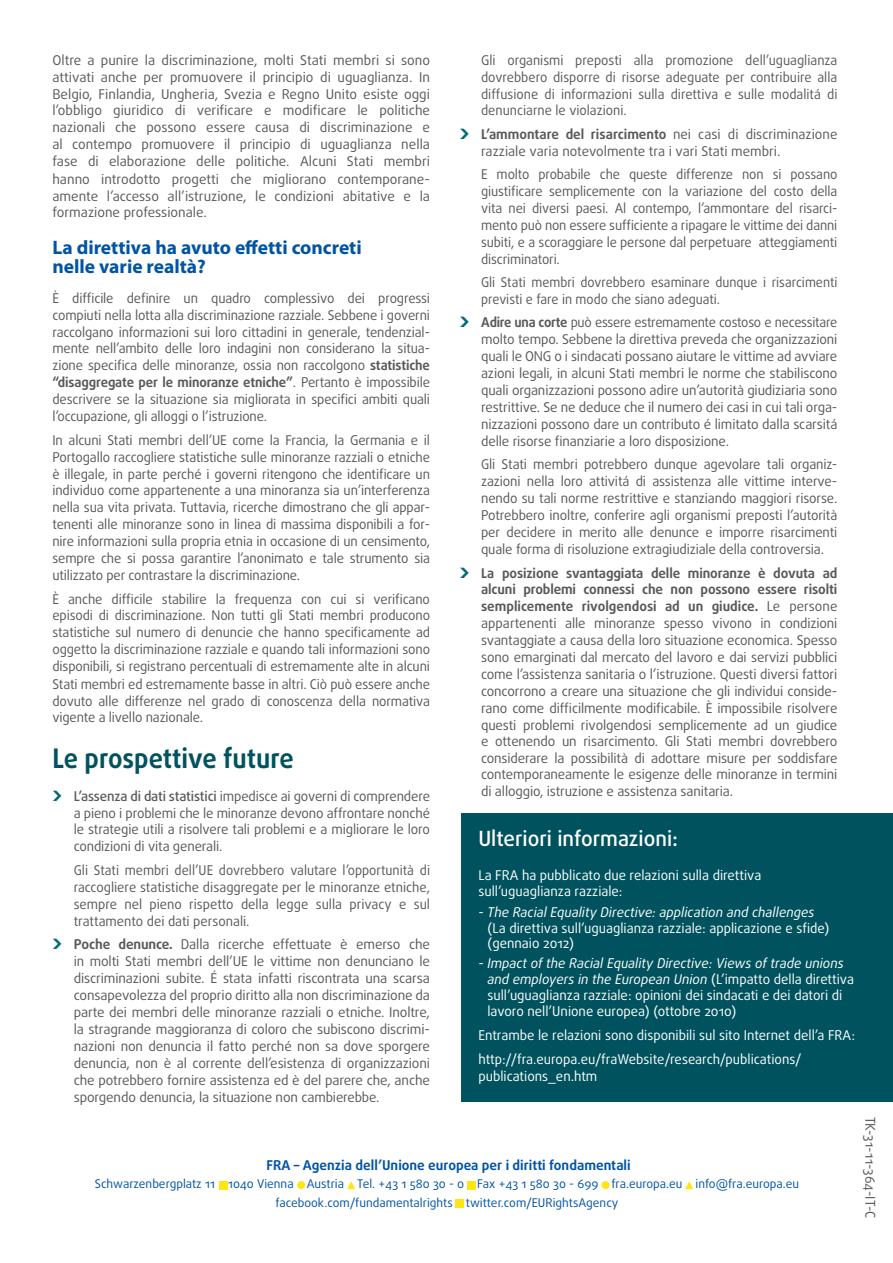
<style>
.page{position:relative;width:893px;height:1263px;background:#fff}
.page>*{position:absolute;margin:0;border:0;box-sizing:border-box;transform-origin:0 0}
.titre{font:700 27px "Daxline Pro";color:#00535e;scale:.94 1}
.titre_further_info{font:500 21px "Daxline Pro";color:#fff}
.sous-titre{font:700 19.5px/19.5px "Myriad Pro";color:#0054a4}
.body{font:13.5px/17px "Daxline Pro";letter-spacing:-.01em;color:#58595b;text-align:justify}
.texte_flèche{font:13.5px/16.8px "Daxline Pro";letter-spacing:-.01em;color:#58595b;text-align:justify}
.further_info{font:13.5px/15.8px "Daxline Pro";color:#fff}
.body_retrait{font:13.5px/17px "Daxline Pro";color:#58595b;text-align:justify;scale:.96 1}
.texte_flèche-2{font:13.5px/17px "Daxline Pro";letter-spacing:-.01em;color:#58595b;text-align:justify;scale:.96 1}
.body_retrait-2{font:13.5px/17px "Daxline Pro";color:#58595b;scale:.94 1}
.body_retrait-3{font:13.5px/17px "Daxline Pro";color:#58595b;text-align:justify;scale:.95 1}
.t1{font:700 13.5px "Daxline Pro";color:#0054a4}
.further_info-2{font:13.5px "Daxline Pro";color:#58595b}
.t2{font:12px "Daxline Pro";color:#0054a4}
.s1{font-weight:700}
.s2{font-weight:500}
.s3{font-style:italic}
</style>
<div class="page">
<div style="left:461px;top:813px;width:432px;height:289px;background:#00535e"></div>
<div style="left:297px;top:1181px;width:8px;height:8px;background:#ffe512;border-radius:50%"></div>
<div style="left:601px;top:1181px;width:8px;height:8px;background:#ffe512;border-radius:50%"></div>
<div style="left:219px;top:1181px;width:8px;height:8px;background:#ffe512"></div>
<div style="left:455px;top:1199px;width:8px;height:8px;background:#ffe512"></div>
<div style="left:467px;top:1181px;width:8px;height:8px;background:#ffe512"></div>
<svg style="left:347px;top:1181px;width:8px;height:8px"></svg>
<svg style="left:685px;top:1181px;width:8px;height:8px"></svg>
<p class="body" style="left:52px;top:51px;width:379px">Oltre a punire la discriminazione, molti Stati membri si sono attivati anche per promuovere il principio di uguaglianza. In Belgio, Finlandia, Ungheria, Svezia e Regno Unito esiste oggi l’obbligo giuridico di verificare e modificare le politiche nazionali che possono essere causa di discriminazione e al contempo promuovere il principio di uguaglianza nella fase di elaborazione delle politiche. Alcuni Stati membri hanno introdotto progetti che migliorano contemporane&shy;amente l’accesso all’istruzione, le condizioni abitative e la formazione professionale.</p>
<p class="sous-titre" style="left:52px;top:237px;width:311px">La direttiva ha avuto effetti concreti nelle varie realtà?</p>
<p class="body" style="left:52px;top:289px;width:379px">È difficile definire un quadro complessivo dei progressi compiuti nella lotta alla discriminazione razziale. Sebbene i governi raccolgano informazioni sui loro cittadini in generale, tendenzial&shy;mente nell’ambito delle loro indagini non considerano la situa&shy;zione specifica delle minoranze, ossia non raccolgono <span class="s1">statistiche “disaggregate per le minoranze etniche”</span>. Pertanto è impossibile descrivere se la situazione sia migliorata in specifici ambiti quali l’occupazione, gli alloggi o l’istruzione.</p>
<p class="body" style="left:52px;top:431px;width:379px">In alcuni Stati membri dell’UE come la Francia, la Germania e il Portogallo raccogliere statistiche sulle minoranze razziali o etniche è illegale, in parte perché i governi ritengono che identificare un individuo come appartenente a una minoranza sia un’interferenza nella sua vita privata. Tuttavia, ricerche dimostrano che gli appar&shy;tenenti alle minoranze sono in linea di massima disponibili a for&shy;nire informazioni sulla propria etnia in occasione di un censimento, sempre che si possa garantire l’anonimato e tale strumento sia utilizzato per contrastare la discriminazione.</p>
<p class="body" style="left:52px;top:590px;width:379px">È anche difficile stabilire la frequenza con cui si verificano episodi di discriminazione. Non tutti gli Stati membri producono statistiche sul numero di denuncie che hanno specificamente ad oggetto la discriminazione razziale e quando tali informazioni sono disponibili, si registrano percentuali di estremamente alte in alcuni Stati membri ed estremamente basse in altri. Ciò può essere anche dovuto alle differenze nel grado di conoscenza della normativa vigente a livello nazionale.</p>
<p class="titre" style="left:52px;top:740px;width:258px">Le prospettive future</p>
<p class="texte_flèche" style="left:74px;top:788px;width:358px"><span class="s2">L’assenza di dati statistici</span> impedisce ai governi di comprendere a pieno i problemi che le minoranze devono affrontare nonché le strategie utili a risolvere tali problemi e a migliorare le loro condizioni di vita generali.</p>
<p class="body_retrait-3" style="left:74px;top:861px;width:377px">Gli Stati membri dell’UE dovrebbero valutare l’opportunità di raccogliere statistiche disaggregate per le minoranze etniche, sempre nel pieno rispetto della legge sulla privacy e sul trattamento dei dati personali.</p>
<p class="texte_flèche" style="left:74px;top:936px;width:358px"><span class="s1">Poche denunce.</span> Dalla ricerche effettuate è emerso che in molti Stati membri dell’UE le vittime non denunciano le discriminazioni subite. É stata infatti riscontrata una scarsa consapevolezza del proprio diritto alla non discriminazione da parte dei membri delle minoranze razziali o etniche. Inoltre, la stragrande maggioranza di coloro che subiscono discrimi&shy;nazioni non denuncia il fatto perché non sa dove sporgere denuncia, non è al corrente dell’esistenza di organizzazioni che potrebbero fornire assistenza ed è del parere che, anche sporgendo denuncia, la situazione non cambierebbe.</p>
<p class="body_retrait" style="left:481px;top:51px;width:373px">Gli organismi preposti alla promozione dell’uguaglianza dovrebbero disporre di risorse adeguate per contribuire alla diffusione di informazioni sulla direttiva e sulle modalitá di denunciarne le violazioni.</p>
<p class="texte_flèche" style="left:481px;top:126px;width:358px"><span class="s1">L’ammontare del risarcimento</span> nei casi di discriminazione razziale varia notevolmente tra i vari Stati membri.</p>
<p class="body_retrait" style="left:481px;top:166px;width:373px">E molto probabile che queste differenze non si possano giustificare semplicemente con la variazione del costo della vita nei diversi paesi. Al contempo, l’ammontare del risarci&shy;mento può non essere sufficiente a ripagare le vittime dei danni subiti, e a scoraggiare le persone dal perpetuare atteggiamenti discriminatori.</p>
<p class="body_retrait-2" style="left:481px;top:274px;width:381px">Gli Stati membri dovrebbero esaminare dunque i risarcimenti previsti e fare in modo che siano adeguati.</p>
<p class="texte_flèche-2" style="left:481px;top:314px;width:373px"><span class="s1">Adire una corte</span> può essere estremamente costoso e necessitare molto tempo. Sebbene la direttiva preveda che organizzazioni quali le ONG o i sindacati possano aiutare le vittime ad avviare azioni legali, in alcuni Stati membri le norme che stabiliscono quali organizzazioni possono adire un’autorità giudiziaria sono restrittive. Se ne deduce che il numero dei casi in cui tali orga&shy;nizzazioni possono dare un contributo é limitato dalla scarsitá delle risorse finanziarie a loro disposizione.</p>
<p class="body_retrait-2" style="left:481px;top:456px;width:381px;text-align:justify">Gli Stati membri potrebbero dunque agevolare tali organiz&shy;zazioni nella loro attivitá di assistenza alle vittime interve&shy;nendo su tali norme restrittive e stanziando maggiori risorse.<br>Potrebbero inoltre, conferire agli organismi preposti l’autorità per decidere in merito alle denunce e imporre risarcimenti quale forma di risoluzione extragiudiziale della controversia.</p>
<p class="texte_flèche" style="left:481px;top:564px;width:358px"><span class="s1">La posizione svantaggiata delle minoranze è dovuta ad alcuni problemi connessi che non possono essere risolti semplicemente rivolgendosi ad un giudice.</span> Le persone appartenenti alle minoranze spesso vivono in condizioni svantaggiate a causa della loro situazione economica. Spesso sono emarginati dal mercato del lavoro e dai servizi pubblici come l’assistenza sanitaria o l’istruzione. Questi diversi fattori concorrono a creare una situazione che gli individui conside&shy;rano come difficilmente modificabile. È impossibile risolvere questi problemi rivolgendosi semplicemente ad un giudice e ottenendo un risarcimento. Gli Stati membri dovrebbero considerare la possibilità di adottare misure per soddisfare contemporaneamente le esigenze delle minoranze in termini di alloggio, istruzione e assistenza sanitaria.</p>
<p class="titre_further_info" style="left:478px;top:825px;width:201px">Ulteriori informazioni:</p>
<p class="further_info" style="left:478px;top:866px;width:284px;line-height:16.5px">La FRA ha pubblicato due relazioni sulla direttiva sull’uguaglianza razziale:</p>
<p class="further_info" style="left:487px;top:904px;width:343px;text-indent:-9px">- <span class="s3">The Racial Equality Directive: application and challenges </span>(La direttiva sull’uguaglianza razziale: applicazione e sfide) (gennaio 2012)</p>
<p class="further_info" style="left:487px;top:956px;width:368px;text-indent:-9px">- <span class="s3">Impact of the Racial Equality Directive: Views of trade unions and employers in the European Union</span> (L’impatto della direttiva sull’uguaglianza razziale: opinioni dei sindacati e dei datori di lavoro nell’Unione europea) (ottobre 2010)</p>
<p class="further_info" style="left:478px;top:1027px;width:378px">Entrambe le relazioni sono disponibili sul sito Internet dell’a FRA:</p>
<p class="further_info" style="left:478px;top:1051px;width:325px;line-height:16.5px">http://fra.europa.eu/fraWebsite/research/publications/ publications_en.htm</p>
<p class="t1" style="left:267px;top:1156px;width:366px">FRA – Agenzia dell’Unione europea per i diritti fondamentali</p>
<p class="t2" style="left:95px;top:1176px;width:706px">Schwarzenbergplatz 11 1040 Vienna Austria Tel. +43 1 580 30 - 0 Fax +43 1 580 30 - 699 fra.europa.eu info@fra.europa.eu</p>
<p class="t2" style="left:275px;top:1195px;width:345px">facebook.com/fundamentalrights twitter.com/EURightsAgency</p>
<p class="further_info-2" style="left:879px;top:1117px;width:103px;rotate:90deg">TK-31-11-364-IT-C</p>
</div>
